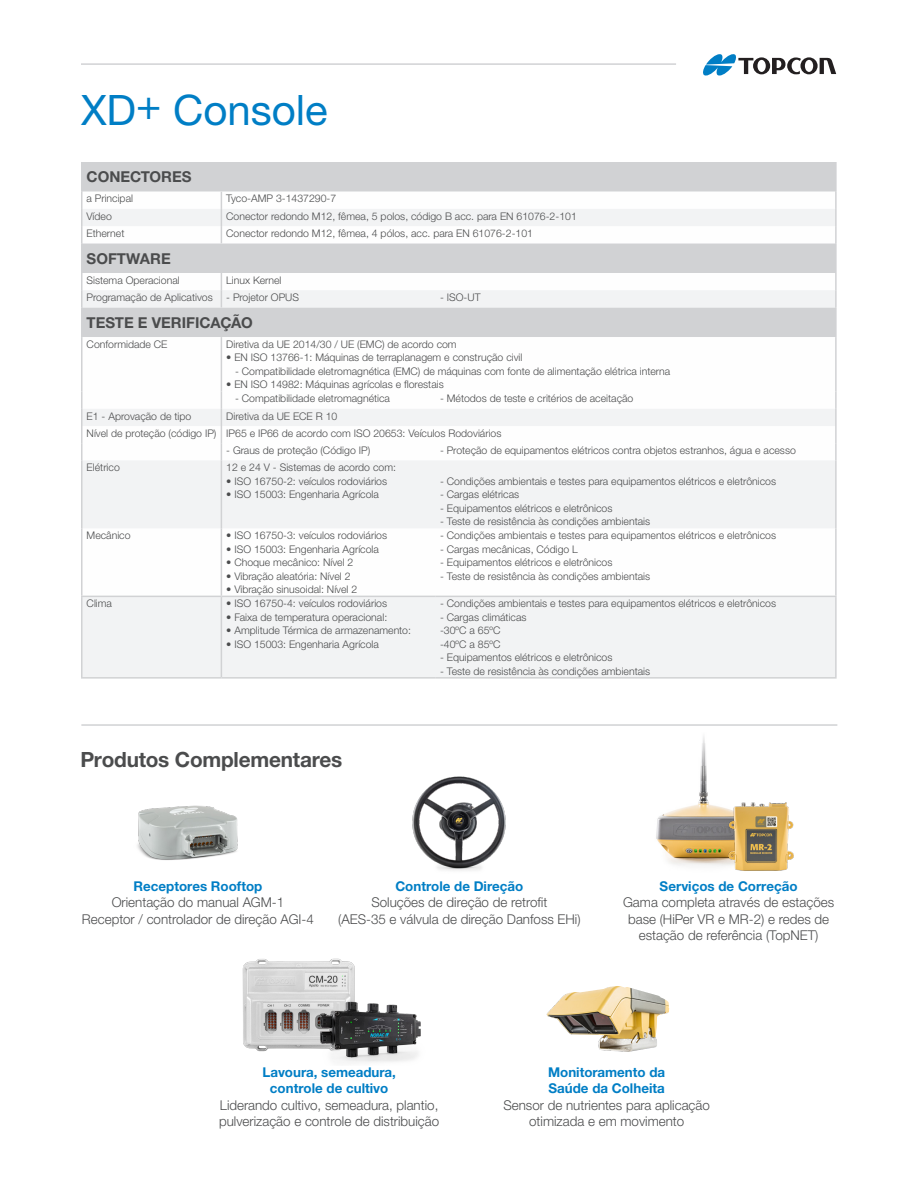
<style>
.page{position:relative;width:918px;height:1188px;background:#fff}
.page>*{position:absolute;margin:0;border:0;box-sizing:border-box;transform-origin:0 0}
.t1{font:42px "Helvetica Neue LTW1 G";color:#007ec5}
.Paragraph_1{font:700 21px "Helvetica Neue LTW1 G";letter-spacing:-.01em;color:#4b4c4d}
.t2{font:700 15px "Helvetica Neue LTW1 G";color:#4b4c4d}
.t3{font:300 13.5px/16.5px "Helvetica Neue LTW1 G";color:#4b4c4d;text-align:center}
.t4{font:700 13.5px/16.5px "Helvetica Neue LTW1 G";color:#007ec5;text-align:center}
.t5{font:300 10.5px "Helvetica Neue LTW1 G";color:#4b4c4d}
</style>
<div class="page">
<hr style="left:81px;top:63px;width:595px;height:2px;background:#d1d2d4">
<svg style="left:703px;top:54px;width:133px;height:22px"></svg>
<img style="left:546px;top:986px;width:123px;height:66px">
<img style="left:242px;top:958px;width:113px;height:94px">
<img style="left:316px;top:999px;width:105px;height:63px">
<img style="left:412px;top:776px;width:94px;height:95px">
<img style="left:656px;top:816px;width:71px;height:50px">
<img style="left:727px;top:802px;width:67px;height:69px">
<hr style="left:81px;top:724px;width:756px;height:2px;background:#d1d2d4">
<div style="left:82px;top:162px;width:753px;height:30px;background:#d1d2d4"></div>
<svg style="left:82px;top:209px;width:753px;height:468px"></svg>
<hr style="left:835px;top:337px;width:2px;height:55px;background:#d1d2d4">
<hr style="left:81px;top:162px;width:1px;height:30px;background:#d1d2d4">
<hr style="left:835px;top:162px;width:2px;height:30px;background:#d1d2d4">
<svg style="left:81px;top:192px;width:1px;height:51px"></svg>
<svg style="left:221px;top:192px;width:1px;height:51px"></svg>
<svg style="left:835px;top:192px;width:2px;height:51px"></svg>
<hr style="left:81px;top:243px;width:1px;height:30px;background:#d1d2d4">
<hr style="left:835px;top:243px;width:2px;height:30px;background:#d1d2d4">
<svg style="left:81px;top:273px;width:1px;height:34px"></svg>
<svg style="left:221px;top:273px;width:1px;height:34px"></svg>
<svg style="left:835px;top:273px;width:2px;height:34px"></svg>
<hr style="left:81px;top:307px;width:1px;height:30px;background:#d1d2d4">
<hr style="left:835px;top:307px;width:2px;height:30px;background:#d1d2d4">
<hr style="left:81px;top:337px;width:1px;height:55px;background:#d1d2d4">
<hr style="left:221px;top:337px;width:1px;height:55px;background:#d1d2d4">
<svg style="left:81px;top:392px;width:1px;height:68px"></svg>
<svg style="left:221px;top:392px;width:1px;height:68px"></svg>
<svg style="left:835px;top:392px;width:2px;height:68px"></svg>
<hr style="left:81px;top:460px;width:1px;height:68px;background:#d1d2d4">
<hr style="left:221px;top:460px;width:1px;height:68px;background:#d1d2d4">
<hr style="left:835px;top:460px;width:2px;height:68px;background:#d1d2d4">
<hr style="left:81px;top:528px;width:1px;height:68px;background:#d1d2d4">
<hr style="left:221px;top:528px;width:1px;height:68px;background:#d1d2d4">
<hr style="left:835px;top:528px;width:2px;height:68px;background:#d1d2d4">
<hr style="left:81px;top:597px;width:1px;height:80px;background:#d1d2d4">
<hr style="left:81px;top:596px;width:140px;height:1px;background:#d1d2d4">
<hr style="left:81px;top:677px;width:140px;height:2px;background:#d1d2d4">
<hr style="left:221px;top:597px;width:1px;height:80px;background:#d1d2d4">
<hr style="left:221px;top:596px;width:214px;height:1px;background:#d1d2d4">
<hr style="left:221px;top:677px;width:214px;height:2px;background:#d1d2d4">
<hr style="left:435px;top:596px;width:402px;height:1px;background:#d1d2d4">
<hr style="left:835px;top:597px;width:2px;height:80px;background:#d1d2d4">
<hr style="left:435px;top:677px;width:402px;height:2px;background:#d1d2d4">
<img style="left:137px;top:805px;width:101px;height:55px">
<p class="t1" style="left:81px;top:84px;width:248px">XD+ Console</p>
<p class="t2" style="left:87px;top:168px;width:107px">CONECTORES</p>
<p class="t5" style="left:87px;top:192px;width:48px">a Principal</p>
<p class="t5" style="left:226px;top:192px;width:112px">Tyco-AMP 3-1437290-7</p>
<p class="t5" style="left:87px;top:209px;width:27px">Vídeo</p>
<p class="t5" style="left:226px;top:209px;width:352px">Conector redondo M12, fêmea, 5 polos, código B acc. para EN 61076-2-101</p>
<p class="t5" style="left:87px;top:227px;width:39px">Ethernet</p>
<p class="t5" style="left:226px;top:227px;width:308px">Conector redondo M12, fêmea, 4 pólos, acc. para EN 61076-2-101</p>
<p class="t2" style="left:87px;top:249px;width:86px">SOFTWARE</p>
<p class="t5" style="left:87px;top:274px;width:95px">Sistema Operacional</p>
<p class="t5" style="left:226px;top:274px;width:57px">Linux Kernel</p>
<p class="t5" style="left:87px;top:291px;width:128px">Programação de Aplicativos</p>
<p class="t5" style="left:226px;top:291px;width:74px">- Projetor OPUS</p>
<p class="t5" style="left:440px;top:291px;width:42px">- ISO-UT</p>
<p class="t2" style="left:87px;top:313px;width:168px">TESTE E VERIFICAÇÃO</p>
<p class="t5" style="left:87px;top:338px;width:82px">Conformidade CE</p>
<p class="t5" style="left:226px;top:338px;width:232px">Diretiva da UE 2014/30 / UE (EMC) de acordo com</p>
<p class="t5" style="left:226px;top:351px;width:298px">• EN ISO 13766-1: Máquinas de terraplanagem e construção civil</p>
<p class="t5" style="left:235px;top:365px;width:437px">- Compatibilidade eletromagnética (EMC) de máquinas com fonte de alimentação elétrica interna</p>
<p class="t5" style="left:226px;top:378px;width:219px">• EN ISO 14982: Máquinas agrícolas e florestais</p>
<p class="t5" style="left:235px;top:392px;width:157px">- Compatibilidade eletromagnética</p>
<p class="t5" style="left:440px;top:392px;width:195px">- Métodos de teste e critérios de aceitação</p>
<p class="t5" style="left:87px;top:409px;width:106px">E1 - Aprovação de tipo</p>
<p class="t5" style="left:226px;top:409px;width:113px">Diretiva da UE ECE R 10</p>
<p class="t5" style="left:87px;top:427px;width:131px">Nível de proteção (código IP)</p>
<p class="t5" style="left:226px;top:427px;width:277px">IP65 e IP66 de acordo com ISO 20653: Veículos Rodoviários</p>
<p class="t5" style="left:226px;top:444px;width:146px">- Graus de proteção (Código IP)</p>
<p class="t5" style="left:440px;top:444px;width:357px">- Proteção de equipamentos elétricos contra objetos estranhos, água e acesso</p>
<p class="t5" style="left:87px;top:461px;width:35px">Elétrico</p>
<p class="t5" style="left:226px;top:461px;width:171px">12 e 24 V - Sistemas de acordo com:</p>
<p class="t5" style="left:226px;top:474px;width:162px">• ISO 16750-2: veículos rodoviários</p>
<p class="t5" style="left:226px;top:488px;width:154px">• ISO 15003: Engenharia Agrícola</p>
<p class="t5" style="left:440px;top:474px;width:338px">- Condições ambientais e testes para equipamentos elétricos e eletrônicos</p>
<p class="t5" style="left:440px;top:488px;width:81px">- Cargas elétricas</p>
<p class="t5" style="left:440px;top:501px;width:174px">- Equipamentos elétricos e eletrônicos</p>
<p class="t5" style="left:440px;top:515px;width:212px">- Teste de resistência às condições ambientais</p>
<p class="t5" style="left:87px;top:529px;width:45px">Mecânico</p>
<p class="t5" style="left:226px;top:529px;width:162px">• ISO 16750-3: veículos rodoviários</p>
<p class="t5" style="left:226px;top:542px;width:154px">• ISO 15003: Engenharia Agrícola</p>
<p class="t5" style="left:226px;top:556px;width:129px">• Choque mecânico: Nível 2</p>
<p class="t5" style="left:226px;top:569px;width:126px">• Vibração aleatória: Nível 2</p>
<p class="t5" style="left:226px;top:583px;width:133px">• Vibração sinusoidal: Nível 2</p>
<p class="t5" style="left:87px;top:597px;width:27px">Clima</p>
<p class="t5" style="left:226px;top:597px;width:162px">• ISO 16750-4: veículos rodoviários</p>
<p class="t5" style="left:226px;top:610px;width:163px">• Faixa de temperatura operacional:</p>
<p class="t5" style="left:226px;top:624px;width:186px">• Amplitude Térmica de armazenamento:</p>
<p class="t5" style="left:226px;top:637px;width:154px">• ISO 15003: Engenharia Agrícola</p>
<p class="Paragraph_1" style="left:81px;top:746px;width:263px">Produtos Complementares</p>
<p class="t5" style="left:440px;top:529px;width:338px">- Condições ambientais e testes para equipamentos elétricos e eletrônicos</p>
<p class="t5" style="left:440px;top:542px;width:139px">- Cargas mecânicas, Código L</p>
<p class="t5" style="left:440px;top:556px;width:174px">- Equipamentos elétricos e eletrônicos</p>
<p class="t5" style="left:440px;top:569px;width:212px">- Teste de resistência às condições ambientais</p>
<p class="t5" style="left:440px;top:597px;width:338px">- Condições ambientais e testes para equipamentos elétricos e eletrônicos</p>
<p class="t5" style="left:440px;top:610px;width:88px">- Cargas climáticas</p>
<p class="t5" style="left:440px;top:624px;width:62px">-30ºC a 65ºC</p>
<p class="t5" style="left:440px;top:637px;width:62px">-40ºC a 85ºC</p>
<p class="t5" style="left:440px;top:651px;width:174px">- Equipamentos elétricos e eletrônicos</p>
<p class="t5" style="left:440px;top:664px;width:212px">- Teste de resistência às condições ambientais</p>
<p class="t4" style="left:134px;top:878px;width:130px">Receptores Rooftop</p>
<p class="t3" style="left:112px;top:894px;width:174px">Orientação do manual AGM-1</p>
<p class="t3" style="left:82px;top:911px;width:234px">Receptor / controlador de direção AGI-4</p>
<p class="t4" style="left:395px;top:878px;width:129px">Controle de Direção</p>
<p class="t3" style="left:338px;top:894px;width:244px">Soluções de direção de retrofit<br>(AES-35 e válvula de direção Danfoss EHi)</p>
<p class="t4" style="left:660px;top:878px;width:139px">Serviços de Correção</p>
<p class="t3" style="left:623px;top:894px;width:213px">Gama completa através de estações base (HiPer VR e MR-2) e redes de estação de referência (TopNET)</p>
<p class="t4" style="left:262px;top:1064px;width:135px">Lavoura, semeadura, controle de cultivo</p>
<p class="t3" style="left:219px;top:1097px;width:222px;text-align:left">Liderando cultivo, semeadura, plantio, pulverização e controle de distribuição</p>
<p class="t4" style="left:548px;top:1064px;width:119px;text-align:left">Monitoramento da<br>Saúde da Colheita</p>
<p class="t3" style="left:503px;top:1097px;width:208px">Sensor de nutrientes para aplicação otimizada e em movimento</p>
</div>
